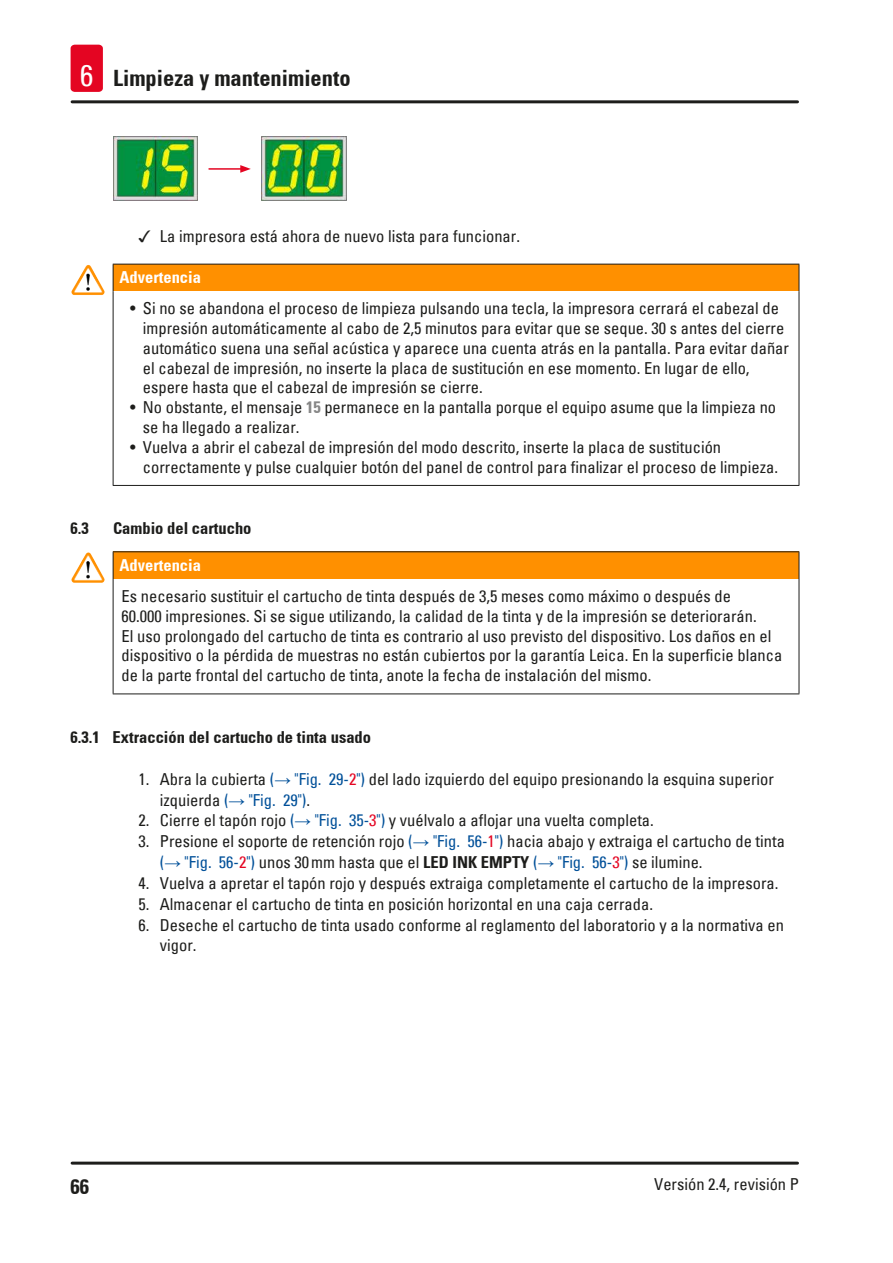
<style>
.page{position:relative;width:893px;height:1263px;background:#fff}
.page>*{position:absolute;margin:0;border:0;box-sizing:border-box;transform-origin:0 0}
.t1{font:700 condensed 22.5px "Univers";color:#1d1d1b}
.t2{font:700 condensed 21px "Univers";color:#1d1d1b}
.Source_of_danger{font:condensed 16.5px/19.8px "Univers";color:#1d1d1b}
.t3{font:700 condensed 16.5px "Univers";color:#1d1d1b}
.Signalword__no_use_a{font:700 condensed 16.5px "Univers";color:#fff}
.s1{font-weight:400;font-size:30px;color:#fff}
.s2{font-weight:700;color:#878787}
.s3{color:#005099}
.s4{font-family:"Arial";font-stretch:normal;color:#005099}
.s5{color:#e40522}
.s6{font-weight:700}
</style>
<div class="page">
<hr style="left:72px;top:1161px;width:725px;height:3px;background:#1d1d1b">
<hr style="left:72px;top:100px;width:725px;height:3px;background:#1d1d1b">
<div style="left:71px;top:45px;width:32px;height:47px;background:#e40522;border-radius:4px"></div>
<hr style="left:209px;top:168px;width:34px;height:2px;background:#e40522">
<svg style="left:240px;top:165px;width:11px;height:8px"></svg>
<img style="left:113px;top:137px;width:85px;height:64px">
<img style="left:261px;top:137px;width:85px;height:64px">
<div style="left:113px;top:264px;width:686px;height:27px;background:#ff9000"></div>
<hr style="left:113px;top:264px;width:686px;height:1px;background:#1d1d1b">
<svg style="left:113px;top:264px;width:1px;height:27px"></svg>
<svg style="left:799px;top:264px;width:1px;height:27px"></svg>
<hr style="left:113px;top:291px;width:1px;height:194px;background:#1d1d1b">
<hr style="left:799px;top:291px;width:1px;height:194px;background:#1d1d1b">
<hr style="left:113px;top:485px;width:686px;height:1px;background:#1d1d1b">
<img style="left:74px;top:265px;width:14px;height:23px">
<div style="left:113px;top:552px;width:686px;height:27px;background:#ff9000"></div>
<hr style="left:113px;top:551px;width:686px;height:1px;background:#1d1d1b">
<svg style="left:113px;top:552px;width:1px;height:27px"></svg>
<svg style="left:799px;top:552px;width:1px;height:27px"></svg>
<hr style="left:113px;top:579px;width:1px;height:114px;background:#1d1d1b">
<hr style="left:799px;top:579px;width:1px;height:114px;background:#1d1d1b">
<hr style="left:113px;top:693px;width:686px;height:1px;background:#1d1d1b">
<img style="left:74px;top:553px;width:14px;height:22px">
<h1 class="t1" style="left:80px;top:65px;width:272px"><span class="s1">6</span> Limpieza y mantenimiento</h1>
<p class="Source_of_danger" style="left:160px;top:226px;width:362px">La impresora está ahora de nuevo lista para funcionar.</p>
<p class="Signalword__no_use_a" style="left:119px;top:267px;width:83px">Advertencia</p>
<p class="Source_of_danger" style="left:143px;top:298px;width:648px;text-indent:-13px">• Si no se abandona el proceso de limpieza pulsando una tecla, la impresora cerrará el cabezal de impresión automáticamente al cabo de 2,5 minutos para evitar que se seque. 30 s antes del cierre automático suena una señal acústica y aparece una cuenta atrás en la pantalla. Para evitar dañar el cabezal de impresión, no inserte la placa de sustitución en ese momento. En lugar de ello, espere hasta que el cabezal de impresión se cierre.</p>
<p class="Source_of_danger" style="left:143px;top:397px;width:635px;text-indent:-13px">• No obstante, el mensaje <span class="s2">15</span> permanece en la pantalla porque el equipo asume que la limpieza no se ha llegado a realizar.</p>
<p class="Source_of_danger" style="left:143px;top:437px;width:637px;text-indent:-13px">• Vuelva a abrir el cabezal de impresión del modo descrito, inserte la placa de sustitución correctamente y pulse cualquier botón del panel de control para finalizar el proceso de limpieza.</p>
<p class="t3" style="left:71px;top:518px;width:20px">6.3</p>
<p class="t3" style="left:113px;top:518px;width:140px">Cambio del cartucho</p>
<p class="Signalword__no_use_a" style="left:119px;top:554px;width:83px">Advertencia</p>
<p class="Source_of_danger" style="left:122px;top:586px;width:662px">Es necesario sustituir el cartucho de tinta después de 3,5 meses como máximo o después de<br>60.000 impresiones. Si se sigue utilizando, la calidad de la tinta y de la impresión se deteriorarán.<br>El uso prolongado del cartucho de tinta es contrario al uso previsto del dispositivo. Los daños en el dispositivo o la pérdida de muestras no están cubiertos por la garantía Leica. En la superficie blanca de la parte frontal del cartucho de tinta, anote la fecha de instalación del mismo.</p>
<p class="t3" style="left:71px;top:727px;width:302px">6.3.1 Extracción del cartucho de tinta usado</p>
<p class="Source_of_danger" style="left:160px;top:768px;width:615px;line-height:20.9px;text-indent:-21px">1. Abra la cubierta <span class="s3">(</span><span class="s4">→</span> <span class="s3">"Fig. 29‑</span><span class="s5">2</span><span class="s3">")</span> del lado izquierdo del equipo presionando la esquina superior izquierda <span class="s3">(</span><span class="s4">→</span> <span class="s3">"Fig. 29")</span>.</p>
<p class="Source_of_danger" style="left:139px;top:810px;width:517px">2. Cierre el tapón rojo <span class="s3">(</span><span class="s4">→</span> <span class="s3">"Fig. 35‑</span><span class="s5">3</span><span class="s3">")</span> y vuélvalo a aflojar una vuelta completa.</p>
<p class="Source_of_danger" style="left:160px;top:830px;width:626px;line-height:20.9px;text-indent:-21px">3. Presione el soporte de retención rojo <span class="s3">(</span><span class="s4">→</span> <span class="s3">"Fig. 56‑</span><span class="s5">1</span><span class="s3">")</span> hacia abajo y extraiga el cartucho de tinta <span class="s3">(</span><span class="s4">→</span> <span class="s3">"Fig. 56‑</span><span class="s5">2</span><span class="s3">")</span> unos 30mm hasta que el <span class="s6">LED INK EMPTY</span> <span class="s3">(</span><span class="s4">→</span> <span class="s3">"Fig. 56‑</span><span class="s5">3</span><span class="s3">")</span> se ilumine.</p>
<p class="Source_of_danger" style="left:139px;top:873px;width:641px">4. Vuelva a apretar el tapón rojo y después extraiga completamente el cartucho de la impresora.</p>
<p class="Source_of_danger" style="left:139px;top:894px;width:516px">5. Almacenar el cartucho de tinta en posición horizontal en una caja cerrada.</p>
<p class="Source_of_danger" style="left:160px;top:914px;width:626px;line-height:20.9px;text-indent:-21px">6. Deseche el cartucho de tinta usado conforme al reglamento del laboratorio y a la normativa en vigor.</p>
<p class="t2" style="left:71px;top:1173px;width:20px">66</p>
<p class="Source_of_danger" style="left:654px;top:1173px;width:146px">Versión 2.4, revisión P</p>
</div>
